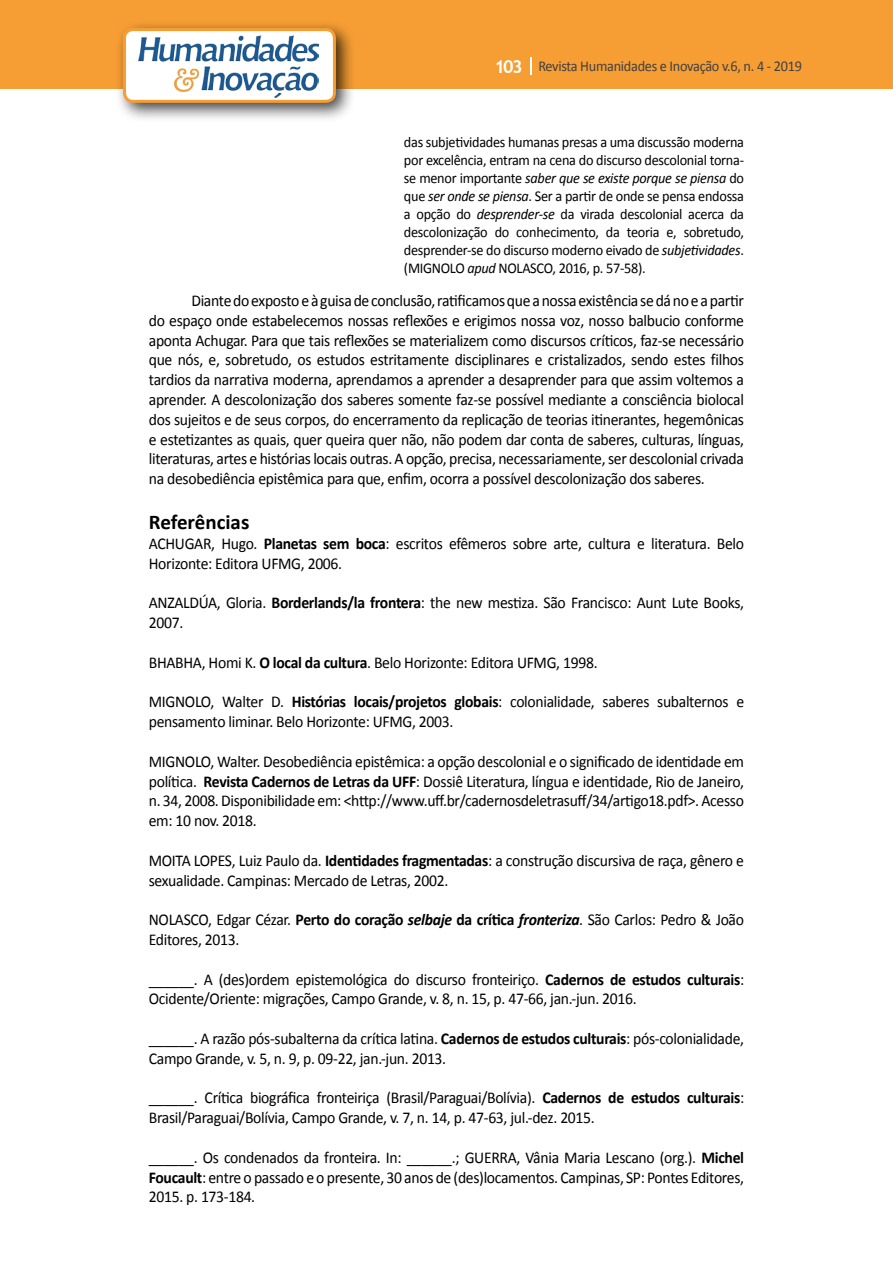
<style>
.page{position:relative;width:893px;height:1263px;background:#fff}
.page>*{position:absolute;margin:0;border:0;box-sizing:border-box;transform-origin:0 0}
.t1{font:700 21px "Calibri";color:#000}
.t2{font:16.5px/19.8px "Calibri";letter-spacing:-.02em;color:#000;scale:.95 1}
.t3{font:15px/18px "Calibri";letter-spacing:-.02em;color:#000;text-align:justify;scale:.95 1}
.t4{font:15px "Calibri";letter-spacing:-.02em;color:#414042;scale:.95 1}
.s1{font-family:"Trebuchet MS";font-weight:700;font-size:18px;color:#fff}
.s2{font-style:italic}
.s3{font-weight:700}
.s4{font-weight:700;font-style:italic}
</style>
<div class="page">
<div style="left:0;top:0;width:893px;height:88px;background:#f69e34"></div>
<svg style="left:530px;top:57px;width:2px;height:18px"></svg>
<div style="left:115px;top:20px;width:241px;height:103px;background:#000;opacity:.75"></div>
<div style="left:125px;top:30px;width:209px;height:71px;background:#fff;border-radius:9px"></div>
<img style="left:138px;top:35px;width:181px;height:62px">
<div style="left:123px;top:28px;width:213px;height:75px;border:3px solid #f69e34;border-radius:9px"></div>
<p class="t4" style="left:495px;top:57px;width:325px"><span class="s1">103</span> Revista Humanidades e Inovação v.6, n. 4 - 2019</p>
<p class="t3" style="left:404px;top:133px;width:360px">das subjetividades humanas presas a uma discussão moderna por excelência, entram na cena do discurso descolonial torna&shy;se menor importante <span class="s2">saber que se existe porque se piensa</span> do que <span class="s2">ser onde se piensa</span>. Ser a partir de onde se pensa endossa a opção do <span class="s2">desprender-se</span> da virada descolonial acerca da descolonização do conhecimento, da teoria e, sobretudo, desprender-se do discurso moderno eivado de <span class="s2">subjetividades</span>. (MIGNOLO <span class="s2">apud</span> NOLASCO, 2016, p. 57-58).</p>
<p class="t2" style="left:149px;top:291px;width:628px;text-align:justify;text-indent:43px">Diante do exposto e à guisa de conclusão, ratificamos que a nossa existência se dá no e a partir do espaço onde estabelecemos nossas reflexões e erigimos nossa voz, nosso balbucio conforme aponta Achugar. Para que tais reflexões se materializem como discursos críticos, faz-se necessário que nós, e, sobretudo, os estudos estritamente disciplinares e cristalizados, sendo estes filhos tardios da narrativa moderna, aprendamos a aprender a desaprender para que assim voltemos a aprender. A descolonização dos saberes somente faz-se possível mediante a consciência biolocal dos sujeitos e de seus corpos, do encerramento da replicação de teorias itinerantes, hegemônicas e estetizantes as quais, quer queira quer não, não podem dar conta de saberes, culturas, línguas, literaturas, artes e histórias locais outras. A opção, precisa, necessariamente, ser descolonial crivada na desobediência epistêmica para que, enfim, ocorra a possível descolonização dos saberes.</p>
<p class="t1" style="left:149px;top:509px;width:102px">Referências</p>
<p class="t2" style="left:149px;top:534px;width:628px">ACHUGAR, Hugo. <span class="s3">Planetas sem boca</span>: escritos efêmeros sobre arte, cultura e literatura. Belo<br>Horizonte: Editora UFMG, 2006.</p>
<p class="t2" style="left:149px;top:593px;width:628px">ANZALDÚA, Gloria. <span class="s3">Borderlands/la frontera</span>: the new mestiza. São Francisco: Aunt Lute Books,<br>2007.</p>
<p class="t2" style="left:149px;top:652px;width:474px">BHABHA, Homi K. <span class="s3">O local da cultura</span>. Belo Horizonte: Editora UFMG, 1998.</p>
<p class="t2" style="left:149px;top:692px;width:628px">MIGNOLO, Walter D. <span class="s3">Histórias locais/projetos globais</span>: colonialidade, saberes subalternos e pensamento liminar. Belo Horizonte: UFMG, 2003.</p>
<p class="t2" style="left:149px;top:751px;width:628px;text-align:justify">MIGNOLO, Walter. Desobediência epistêmica: a opção descolonial e o significado de identidade em política. <span class="s3">Revista Cadernos de Letras da UFF</span>: Dossiê Literatura, língua e identidade, Rio de Janeiro, n. 34, 2008. Disponibilidade em: &lt;http://www.uff.br/cadernosdeletrasuff/34/artigo18.pdf&gt;. Acesso em: 10 nov. 2018.</p>
<p class="t2" style="left:149px;top:850px;width:628px">MOITA LOPES, Luiz Paulo da. <span class="s3">Identidades fragmentadas</span>: a construção discursiva de raça, gênero e sexualidade. Campinas: Mercado de Letras, 2002.</p>
<p class="t2" style="left:149px;top:910px;width:628px">NOLASCO, Edgar Cézar. <span class="s3">Perto do coração</span> <span class="s4">selbaje</span> <span class="s3">da crítica</span> <span class="s4">fronteriza</span>. São Carlos: Pedro &amp; João<br>Editores, 2013.</p>
<p class="t2" style="left:149px;top:969px;width:628px">______. A (des)ordem epistemológica do discurso fronteiriço. <span class="s3">Cadernos de estudos culturais</span>:<br>Ocidente/Oriente: migrações, Campo Grande, v. 8, n. 15, p. 47-66, jan.-jun. 2016.</p>
<p class="t2" style="left:149px;top:1029px;width:628px">______. A razão pós-subalterna da crítica latina. <span class="s3">Cadernos de estudos culturais</span>: pós-colonialidade,<br>Campo Grande, v. 5, n. 9, p. 09-22, jan.-jun. 2013.</p>
<p class="t2" style="left:149px;top:1088px;width:628px">______. Crítica biográfica fronteiriça (Brasil/Paraguai/Bolívia). <span class="s3">Cadernos de estudos culturais</span>:<br>Brasil/Paraguai/Bolívia, Campo Grande, v. 7, n. 14, p. 47-63, jul.-dez. 2015.</p>
<p class="t2" style="left:149px;top:1147px;width:628px;text-align:justify">______. Os condenados da fronteira. In: ______.; GUERRA, Vânia Maria Lescano (org.). <span class="s3">Michel Foucault</span>: entre o passado e o presente, 30 anos de (des)locamentos. Campinas, SP: Pontes Editores, 2015. p. 173-184.</p>
</div>
